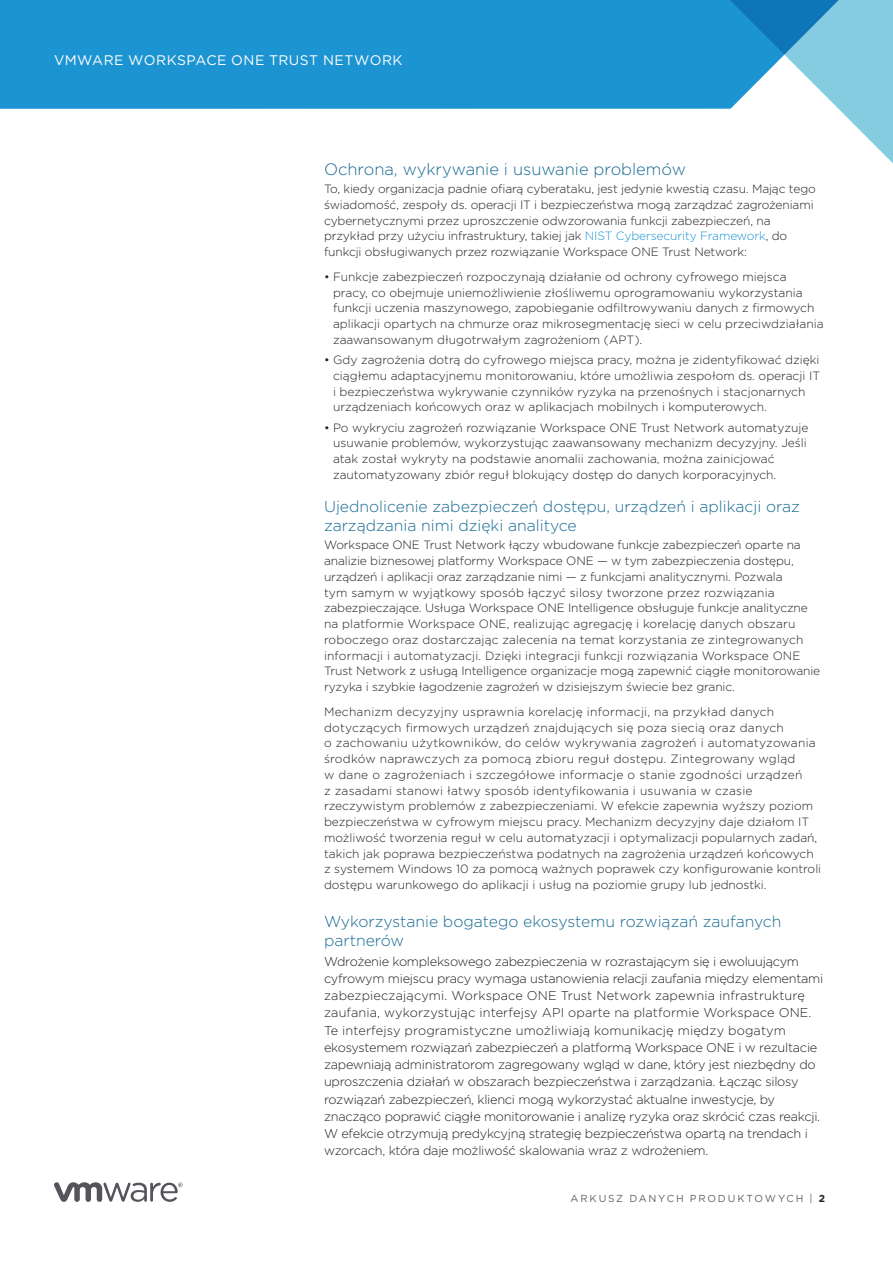
<style>
.page{position:relative;width:893px;height:1263px;background:#fff}
.page>*{position:absolute;margin:0;border:0;box-sizing:border-box;transform-origin:0 0}
._4a__SUBHEAD-1{font:300 16.5px "Gotham";color:#176a92}
._4a__SUBHEAD-1-2{font:300 15.75px/19.5px "Gotham";color:#176a92}
.FOLIO-WHITE{font:13.8px "Gotham";letter-spacing:.035em;color:#fff}
._3a__BODY_TEXT{font:300 12.75px/17.2px "Gotham";letter-spacing:-.02em;color:#231f20}
._3a__BODY_TEXT-2{font:300 12px/15.8px "Gotham";color:#231f20}
.FOLIO-BOTTOM-GRAY{font:10.2px "Gotham";letter-spacing:.175em;color:#636366}
.s1{color:#1c94d2}
.s2{font-weight:700;color:#231f20}
</style>
<div class="page">
<svg style="left:54px;top:1182px;width:129px;height:20px"></svg>
<div style="left:0;top:0;width:717px;height:109px;background:#1c94d2"></div>
<svg style="left:717px;top:0;width:176px;height:163px"></svg>
<p class="FOLIO-WHITE" style="left:54px;top:52px;width:350px">VMWARE WORKSPACE ONE TRUST NETWORK</p>
<p class="_4a__SUBHEAD-1" style="left:324px;top:159px;width:363px">Ochrona, wykrywanie i usuwanie problemów</p>
<p class="_3a__BODY_TEXT-2" style="left:324px;top:181px;width:493px">To, kiedy organizacja padnie ofiarą cyberataku, jest jedynie kwestią czasu. Mając tego świadomość, zespoły ds. operacji IT i bezpieczeństwa mogą zarządzać zagrożeniami cybernetycznymi przez uproszczenie odwzorowania funkcji zabezpieczeń, na przykład przy użyciu infrastruktury, takiej jak <span class="s1">NIST Cybersecurity Framework</span>, do funkcji obsługiwanych przez rozwiązanie Workspace ONE Trust Network:</p>
<p class="_3a__BODY_TEXT-2" style="left:333px;top:268px;width:492px;text-indent:-9px">• Funkcje zabezpieczeń rozpoczynają działanie od ochrony cyfrowego miejsca pracy, co obejmuje uniemożliwienie złośliwemu oprogramowaniu wykorzystania funkcji uczenia maszynowego, zapobieganie odfiltrowywaniu danych z firmowych aplikacji opartych na chmurze oraz mikrosegmentację sieci w celu przeciwdziałania zaawansowanym długotrwałym zagrożeniom (APT).</p>
<p class="_3a__BODY_TEXT-2" style="left:333px;top:352px;width:489px;text-indent:-9px">• Gdy zagrożenia dotrą do cyfrowego miejsca pracy, można je zidentyfikować dzięki ciągłemu adaptacyjnemu monitorowaniu, które umożliwia zespołom ds. operacji IT i bezpieczeństwa wykrywanie czynników ryzyka na przenośnych i stacjonarnych urządzeniach końcowych oraz w aplikacjach mobilnych i komputerowych.</p>
<p class="_3a__BODY_TEXT-2" style="left:333px;top:419px;width:477px;text-indent:-9px">• Po wykryciu zagrożeń rozwiązanie Workspace ONE Trust Network automatyzuje usuwanie problemów, wykorzystując zaawansowany mechanizm decyzyjny. Jeśli atak został wykryty na podstawie anomalii zachowania, można zainicjować zautomatyzowany zbiór reguł blokujący dostęp do danych korporacyjnych.</p>
<p class="_4a__SUBHEAD-1-2" style="left:324px;top:496px;width:477px">Ujednolicenie zabezpieczeń dostępu, urządzeń i aplikacji oraz zarządzania nimi dzięki analityce</p>
<p class="_3a__BODY_TEXT-2" style="left:324px;top:537px;width:498px">Workspace ONE Trust Network łączy wbudowane funkcje zabezpieczeń oparte na analizie biznesowej platformy Workspace ONE — w tym zabezpieczenia dostępu, urządzeń i aplikacji oraz zarządzanie nimi — z funkcjami analitycznymi. Pozwala<br>tym samym w wyjątkowy sposób łączyć silosy tworzone przez rozwiązania zabezpieczające. Usługa Workspace ONE Intelligence obsługuje funkcje analityczne na platformie Workspace ONE, realizując agregację i korelację danych obszaru roboczego oraz dostarczając zalecenia na temat korzystania ze zintegrowanych informacji i automatyzacji. Dzięki integracji funkcji rozwiązania Workspace ONE Trust Network z usługą Intelligence organizacje mogą zapewnić ciągłe monitorowanie ryzyka i szybkie łagodzenie zagrożeń w dzisiejszym świecie bez granic.</p>
<p class="_3a__BODY_TEXT-2" style="left:324px;top:703px;width:499px">Mechanizm decyzyjny usprawnia korelację informacji, na przykład danych dotyczących firmowych urządzeń znajdujących się poza siecią oraz danych<br>o zachowaniu użytkowników, do celów wykrywania zagrożeń i automatyzowania środków naprawczych za pomocą zbioru reguł dostępu. Zintegrowany wgląd<br>w dane o zagrożeniach i szczegółowe informacje o stanie zgodności urządzeń<br>z zasadami stanowi łatwy sposób identyfikowania i usuwania w czasie rzeczywistym problemów z zabezpieczeniami. W efekcie zapewnia wyższy poziom bezpieczeństwa w cyfrowym miejscu pracy. Mechanizm decyzyjny daje działom IT możliwość tworzenia reguł w celu automatyzacji i optymalizacji popularnych zadań, takich jak poprawa bezpieczeństwa podatnych na zagrożenia urządzeń końcowych z systemem Windows 10 za pomocą ważnych poprawek czy konfigurowanie kontroli dostępu warunkowego do aplikacji i usług na poziomie grupy lub jednostki.</p>
<p class="_4a__SUBHEAD-1-2" style="left:324px;top:911px;width:459px">Wykorzystanie bogatego ekosystemu rozwiązań zaufanych partnerów</p>
<p class="_3a__BODY_TEXT" style="left:324px;top:952px;width:501px">Wdrożenie kompleksowego zabezpieczenia w rozrastającym się i ewoluującym cyfrowym miejscu pracy wymaga ustanowienia relacji zaufania między elementami zabezpieczającymi. Workspace ONE Trust Network zapewnia infrastrukturę zaufania, wykorzystując interfejsy API oparte na platformie Workspace ONE.<br>Te interfejsy programistyczne umożliwiają komunikację między bogatym ekosystemem rozwiązań zabezpieczeń a platformą Workspace ONE i w rezultacie zapewniają administratorom zagregowany wgląd w dane, który jest niezbędny do uproszczenia działań w obszarach bezpieczeństwa i zarządzania. Łącząc silosy rozwiązań zabezpieczeń, klienci mogą wykorzystać aktualne inwestycje, by znacząco poprawić ciągłe monitorowanie i analizę ryzyka oraz skrócić czas reakcji.<br>W efekcie otrzymują predykcyjną strategię bezpieczeństwa opartą na trendach i wzorcach, która daje możliwość skalowania wraz z wdrożeniem.</p>
<p class="FOLIO-BOTTOM-GRAY" style="left:571px;top:1191px;width:256px">ARKUSZ DANYCH PRODUKTOWYCH | <span class="s2">2</span></p>
</div>
